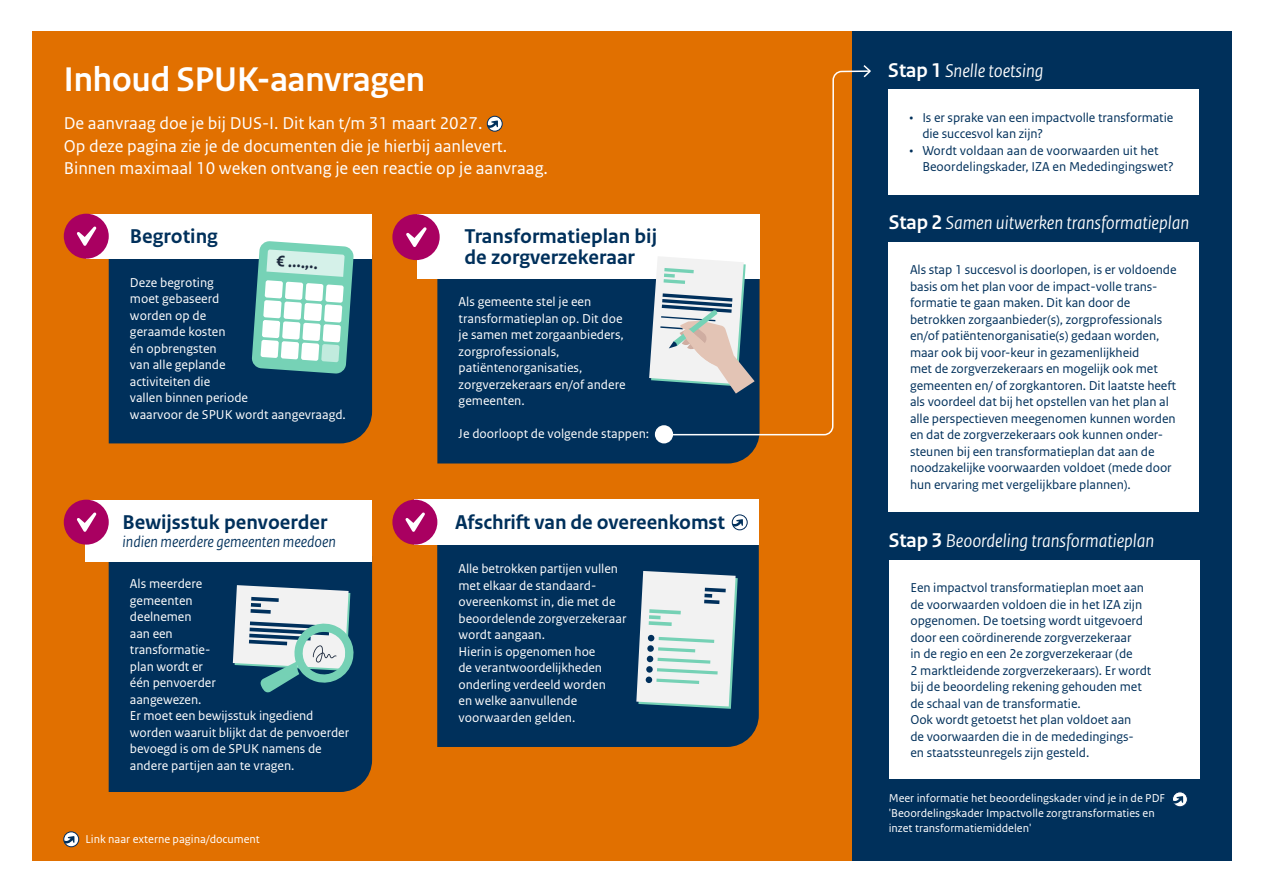
<style>
.page{position:relative;width:1263px;height:893px;background:#fff}
.page>*{position:absolute;margin:0;border:0;box-sizing:border-box;transform-origin:0 0}
.Kop{font:700 36px "Rijksoverheid Sans Heading";color:#fff}
.Subkop{font:700 21px "Rijksoverheid Sans Text";color:#00305b}
.Paraafkop{font:italic 19.5px "Rijksoverheid Sans Heading";color:#fff}
.Inleiding{font:18px "Rijksoverheid Sans Text";color:#fff}
.Paraafkop-2{font:italic 16.5px "Rijksoverheid Sans Heading";color:#00305b}
.t1{font:700 16.35px "Rijksoverheid Sans Text";color:#1c293d}
.Broodtekst{font:13.5px/16.5px "Rijksoverheid Sans Text";letter-spacing:-.005em;color:#00305b}
.Broodtekst-2{font:13.5px/16.5px "Rijksoverheid Sans Text";color:#fff}
.Broodtekst-3{font:12px/15px "Rijksoverheid Sans Text";color:#fff}
.s1{font-weight:700;font-style:normal;font-size:21px}
</style>
<div class="page">
<div style="left:32px;top:32px;width:1199px;height:829px;background:#e17000"></div>
<svg style="left:64px;top:832px;width:15px;height:15px"></svg>
<svg style="left:65px;top:833px;width:9px;height:11px"></svg>
<div style="left:63px;top:831px;width:16px;height:16px;border:1px solid #00305b;border-radius:50%"></div>
<div style="left:852px;top:32px;width:379px;height:829px;background:#00305b"></div>
<div style="left:109px;top:259px;width:263px;height:184px;background:#00305b"></div>
<div style="left:86px;top:214px;width:286px;height:45px;background:#fff"></div>
<div style="left:64px;top:214px;width:45px;height:45px;background:#a90061;border-radius:50%"></div>
<svg style="left:77px;top:226px;width:19px;height:20px"></svg>
<div style="left:437px;top:545px;width:225px;height:202px;background:#00305b"></div>
<div style="left:414px;top:500px;width:345px;height:45px;background:#fff"></div>
<div style="left:392px;top:500px;width:45px;height:45px;background:#a90061;border-radius:50%"></div>
<svg style="left:405px;top:512px;width:20px;height:20px"></svg>
<div style="left:109px;top:562px;width:263px;height:230px;background:#00305b"></div>
<div style="left:85px;top:500px;width:287px;height:62px;background:#fff"></div>
<div style="left:64px;top:500px;width:45px;height:45px;background:#a90061;border-radius:50%"></div>
<svg style="left:77px;top:512px;width:19px;height:20px"></svg>
<div style="left:437px;top:278px;width:225px;height:185px;background:#00305b"></div>
<div style="left:417px;top:214px;width:342px;height:64px;background:#fff"></div>
<div style="left:392px;top:214px;width:48px;height:46px;background:#a90061;border-radius:50%"></div>
<svg style="left:406px;top:227px;width:21px;height:20px"></svg>
<svg style="left:487px;top:116px;width:15px;height:15px"></svg>
<svg style="left:487px;top:116px;width:11px;height:13px"></svg>
<div style="left:487px;top:116px;width:16px;height:16px;border:1px solid #00305b;border-radius:50%"></div>
<svg style="left:649px;top:257px;width:13px;height:137px"></svg>
<svg style="left:252px;top:241px;width:102px;height:133px;background:#aad8cf"></svg>
<svg style="left:636px;top:571px;width:26px;height:138px;background:#b3c4cc"></svg>
<svg style="left:233px;top:585px;width:124px;height:108px;background:#8fadb7"></svg>
<svg style="left:1172px;top:792px;width:15px;height:15px"></svg>
<svg style="left:1174px;top:793px;width:9px;height:11px"></svg>
<div style="left:1172px;top:791px;width:16px;height:16px;border:1px solid #00305b;border-radius:50%"></div>
<div style="left:888px;top:89px;width:311px;height:106px;background:#fff"></div>
<div style="left:889px;top:242px;width:310px;height:269px;background:#fff"></div>
<div style="left:889px;top:560px;width:310px;height:219px;background:#fff"></div>
<div style="left:655px;top:425px;width:18px;height:18px;background:#fff;border-radius:50%"></div>
<svg style="left:662px;top:70px;width:200px;height:677px"></svg>
<svg style="left:862px;top:65px;width:9px;height:13px"></svg>
<h1 class="Kop" style="left:64px;top:59px;width:363px">Inhoud SPUK-aanvragen</h1>
<p class="Inleiding" style="left:64px;top:113px;width:420px">De aanvraag doe je bij DUS-I. Dit kan t/m 31 maart 2027.</p>
<p class="Inleiding" style="left:64px;top:136px;width:445px">Op deze pagina zie je de documenten die je hierbij aanlevert.</p>
<p class="Inleiding" style="left:64px;top:158px;width:486px">Binnen maximaal 10 weken ontvang je een reactie op je aanvraag.</p>
<h2 class="Subkop" style="left:130px;top:225px;width:89px">Begroting</h2>
<h2 class="Subkop" style="left:464px;top:225px;width:194px">Transformatieplan bij</h2>
<p class="t1" style="left:277px;top:251px;width:43px;rotate:4deg">€ ....,..</p>
<h2 class="Subkop" style="left:464px;top:246px;width:172px">de -zorgverzekeraar</h2>
<p class="Broodtekst-2" style="left:130px;top:274px;width:217px">Deze begroting<br>moet gebaseerd<br>worden op de<br>geraamde kosten<br>én opbrengsten<br>van alle geplande<br>activiteiten die<br>vallen binnen periode<br>waarvoor de SPUK wordt aangevraagd.</p>
<h2 class="Subkop" style="left:123px;top:511px;width:206px">Bewijsstuk penvoerder</h2>
<h2 class="Paraafkop-2" style="left:123px;top:533px;width:215px">indien meerdere gemeenten meedoen</h2>
<p class="Broodtekst-2" style="left:130px;top:576px;width:221px">Als meerdere<br>gemeenten<br>deelnemen<br>aan een<br>transformatie-<br>plan wordt er<br>één penvoerder<br>aangewezen.<br>Er moet een bewijsstuk ingediend worden waaruit blijkt dat de penvoerder bevoegd is om de SPUK namens de andere partijen aan te vragen.</p>
<p class="Broodtekst-3" style="left:85px;top:832px;width:176px">Link naar externe pagina/document</p>
<p class="Broodtekst-2" style="left:459px;top:294px;width:169px">Als gemeente stel je een transformatieplan op. Dit doe je samen met -zorgaanbieders, zorgprofessionals, patiëntenorganisaties, zorgverzekeraars en/of andere gemeenten.</p>
<p class="Broodtekst-2" style="left:459px;top:426px;width:192px">Je doorloopt de volgende stappen:</p>
<h2 class="Subkop" style="left:455px;top:511px;width:272px">Afschrift van de overeenkomst</h2>
<p class="Broodtekst-2" style="left:458px;top:561px;width:170px">Alle betrokken partijen vullen met elkaar de standaard---- overeenkomst in, die met de beoordelende zorgverzekeraar wordt aangaan.</p>
<p class="Broodtekst-2" style="left:458px;top:643px;width:149px">Hierin is opgenomen hoe de verantwoordelijkheden onderling verdeeld worden en -welke aanvullende voorwaarden gelden.</p>
<h2 class="Paraafkop" style="left:888px;top:59px;width:157px"><span class="s1">Stap 1</span> Snelle toetsing</h2>
<p class="Broodtekst" style="left:922px;top:109px;width:252px;text-indent:-13px">• Is er sprake van een impactvolle transformatie die succesvol kan zijn?</p>
<p class="Broodtekst" style="left:922px;top:142px;width:253px;text-indent:-13px">• Wordt voldaan aan de voorwaarden uit het<br>Beoordelingskader, IZA en -Mededingingswet?</p>
<h2 class="Paraafkop" style="left:889px;top:212px;width:302px"><span class="s1">Stap 2</span> Samen uitwerken transformatieplan</h2>
<p class="Broodtekst" style="left:910px;top:262px;width:268px">Als stap 1 succesvol is doorlopen, is er voldoende basis om het plan voor de impact-volle trans&shy;formatie te gaan maken. Dit kan door de betrokken zorgaanbieder(s), zorgprofessionals en/of patiëntenorganisatie(s) gedaan worden, maar ook bij voor-keur in gezamenlijkheid<br>met de zorgverzekeraars en mogelijk ook met gemeenten en/ of zorgkantoren. Dit laatste heeft als voordeel dat bij het opstellen van het plan al alle perspectieven meegenomen kunnen worden en dat de zorgverzekeraars ook kunnen onder&shy;steunen bij een transformatieplan dat aan de noodzakelijke voorwaarden voldoet (mede door hun ervaring met vergelijkbare plannen).</p>
<h2 class="Paraafkop" style="left:889px;top:530px;width:267px"><span class="s1">Stap 3</span> Beoordeling transformatieplan</h2>
<p class="Broodtekst" style="left:910px;top:580px;width:242px">Een impactvol transformatieplan moet aan de voorwaarden voldoen die in het IZA zijn opgenomen. De toetsing wordt uitgevoerd door een coördinerende zorgverzekeraar<br>in de regio en een 2e zorgverzekeraar (de<br>2 marktleidende zorgverzekeraars). Er wordt bij de -beoordeling rekening gehouden met de schaal van de transformatie.</p>
<p class="Broodtekst" style="left:910px;top:712px;width:225px">Ook wordt getoetst het plan voldoet aan de voorwaarden die in de mededingings&shy;en -staatssteunregels zijn gesteld.</p>
<p class="Broodtekst-3" style="left:889px;top:791px;width:278px">Meer informatie het beoordelingskader vind je in de PDF 'Beoordelingskader Impactvolle zorgtransformaties en inzet transformatiemiddelen'</p>
</div>
